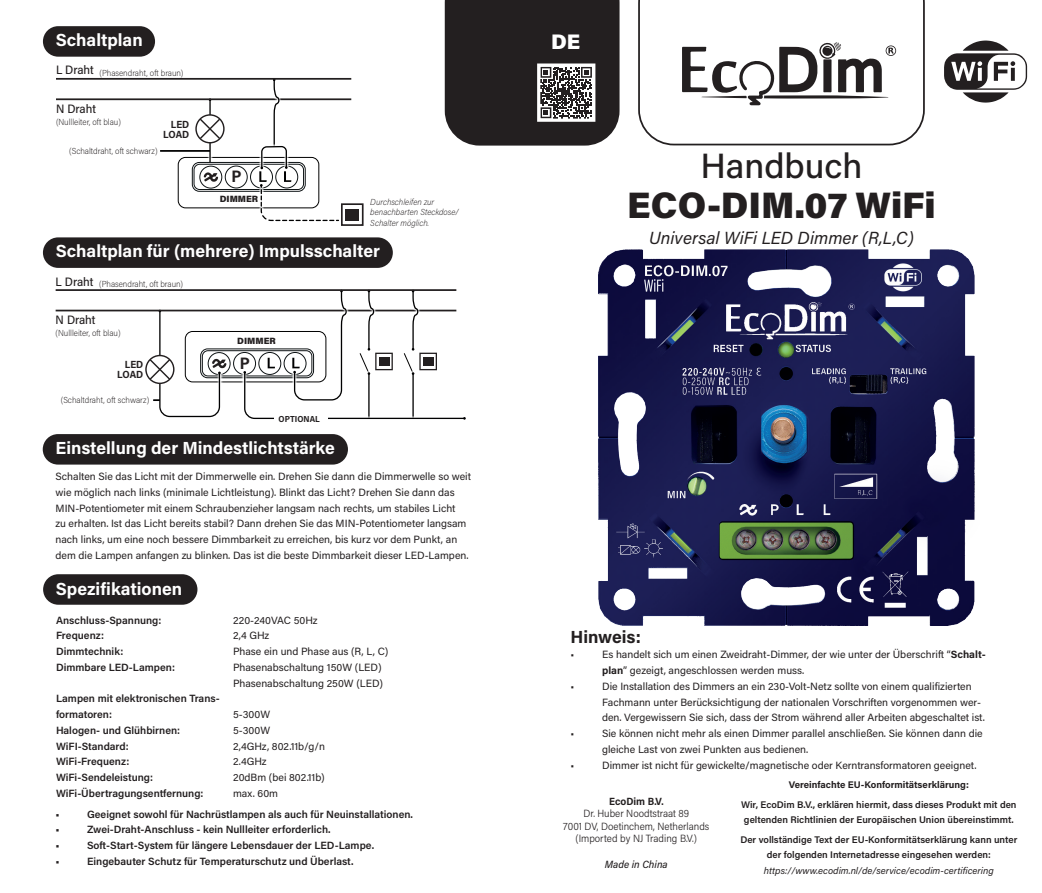
<style>
.page{position:relative;width:1042px;height:893px;background:#fff}
.page>*{position:absolute;margin:0;border:0;box-sizing:border-box;transform-origin:0 0}
.t1{font:900 36.75px "Acumin Pro";color:#231f20}
.t2{font:500 35px "Acumin Pro";color:#231f20}
.t3{font:900 21px "Acumin Pro";color:#fff}
.t4{font:700 17.5px "Acumin Pro";color:#fff}
.t5{font:italic 17.5px "Acumin Pro";color:#231f20}
.t6{font:700 17.5px "Acumin Pro";letter-spacing:-.01em;color:#231f20}
.t7{font:700 16.62px "Acumin Pro Semi Cond";color:#231f20}
.t8{font:500 12.25px "Acumin Pro Semi Cond";color:#231f20}
.t9{font:10.5px/15.8px "Acumin Pro";color:#231f20}
.t10{font:600 10.5px/15.8px "Acumin Pro";color:#231f20}
.t11{font:300 10.5px/12.6px "Acumin Pro Semi Cond";color:#231f20;text-align:center}
.t12{font:italic 500 10.5px "Acumin Pro Semi Cond";color:#231f20}
.t13{font:700 10.5px "Acumin Pro Semi Cond";color:#231f20}
.t14{font:700 10.33px/10.3px "Acumin Pro Semi Cond";color:#231f20;text-align:right}
.t15{font:600 9.62px/15.8px "Acumin Pro";color:#231f20}
.t16{font:italic 9.62px "Acumin Pro";color:#231f20}
.t17{font:700 9.62px "Acumin Pro";color:#231f20}
.t18{font:900 9.1px "Acumin Pro";color:#231f20}
.t19{font:200 8.75px "Acumin Pro Semi Cond";color:#231f20}
.t20{font:italic 200 8.75px/10.5px "Acumin Pro Semi Cond";color:#231f20}
.t21{font:700 8.75px "Acumin Pro Semi Cond";letter-spacing:.005em;color:#231f20}
.s1{font-weight:500;font-size:12.25px}
.s2{font-weight:700}
</style>
<div class="page">
<svg style="left:638px;top:0;width:287px;height:145px"></svg>
<svg style="left:682px;top:42px;width:214px;height:63px"></svg>
<svg style="left:445px;top:0;width:174px;height:146px;background:#353132"></svg>
<div style="left:43px;top:434px;width:305px;height:31px;background:#231f20;border-radius:15px"></div>
<div style="left:43px;top:574px;width:154px;height:31px;background:#231f20;border-radius:15px"></div>
<svg style="left:944px;top:41px;width:83px;height:62px"></svg>
<svg style="left:177px;top:156px;width:81px;height:53px"></svg>
<div style="left:178px;top:157px;width:141px;height:51px;background:#fff;border-radius:7px"></div>
<div style="left:178px;top:157px;width:141px;height:51px;border:1px solid #000001;border-radius:7px"></div>
<div style="left:206px;top:96px;width:8px;height:76px;background:#fff"></div>
<hr style="left:209px;top:100px;width:2px;height:68px;background:#000001">
<div style="left:43px;top:237px;width:350px;height:31px;background:#231f20;border-radius:15px"></div>
<div style="left:192px;top:162px;width:113px;height:29px;border:1px solid #0d1214;border-radius:7px"></div>
<svg style="left:194px;top:164px;width:109px;height:25px"></svg>
<div style="left:194px;top:164px;width:110px;height:26px;border:1px solid #0d1214;border-radius:6px"></div>
<svg style="left:200px;top:166px;width:22px;height:22px"></svg>
<div style="left:199px;top:166px;width:23px;height:23px;border:1px solid #0d1214;border-radius:50%"></div>
<div style="left:225px;top:166px;width:22px;height:22px;background:#fff;border-radius:50%"></div>
<div style="left:225px;top:166px;width:23px;height:22px;border:1px solid #0d1214;border-radius:50%"></div>
<svg style="left:250px;top:166px;width:22px;height:22px"></svg>
<div style="left:250px;top:166px;width:23px;height:22px;border:1px solid #0d1214;border-radius:50%"></div>
<svg style="left:204px;top:167px;width:14px;height:15px"></svg>
<svg style="left:202px;top:351px;width:110px;height:25px"></svg>
<div style="left:202px;top:351px;width:110px;height:25px;border:1px solid #0d1214;border-radius:6px"></div>
<svg style="left:208px;top:353px;width:22px;height:22px"></svg>
<div style="left:208px;top:352px;width:23px;height:23px;border:1px solid #0d1214;border-radius:50%"></div>
<div style="left:234px;top:352px;width:21px;height:22px;background:#fff;border-radius:50%"></div>
<div style="left:233px;top:352px;width:23px;height:23px;border:1px solid #0d1214;border-radius:50%"></div>
<div style="left:43px;top:26px;width:112px;height:31px;background:#231f20;border-radius:15px"></div>
<hr style="left:56px;top:98px;width:295px;height:2px;background:#231f20">
<div style="left:270px;top:76px;width:12px;height:73px;background:#f5f5f5"></div>
<hr style="left:56px;top:78px;width:295px;height:2px;background:#231f20">
<svg style="left:258px;top:156px;width:1px;height:15px"></svg>
<svg style="left:196px;top:115px;width:28px;height:28px"></svg>
<div style="left:195px;top:114px;width:30px;height:29px;border:1px solid #231f20;border-radius:50%"></div>
<svg style="left:198px;top:117px;width:24px;height:24px"></svg>
<svg style="left:156px;top:309px;width:67px;height:1px"></svg>
<div style="left:145px;top:355px;width:29px;height:29px;border:1px solid #231f20;border-radius:50%"></div>
<hr style="left:56px;top:310px;width:400px;height:1px;background:#231f20">
<hr style="left:56px;top:289px;width:400px;height:2px;background:#231f20">
<div style="left:241px;top:369px;width:227px;height:53px;background:#fff"></div>
<svg style="left:243px;top:290px;width:223px;height:130px"></svg>
<div style="left:274px;top:413px;width:53px;height:10px;background:#fff"></div>
<svg style="left:257px;top:182px;width:2px;height:27px"></svg>
<svg style="left:259px;top:79px;width:81px;height:143px"></svg>
<div style="left:341px;top:203px;width:22px;height:23px;border:2px solid #231f20"></div>
<div style="left:345px;top:209px;width:14px;height:11px;background:#231f20"></div>
<hr style="left:160px;top:150px;width:50px;height:1px;background:#000001">
<hr style="left:160px;top:151px;width:50px;height:1px;background:#000001">
<svg style="left:148px;top:311px;width:79px;height:107px"></svg>
<img style="left:598px;top:249px;width:377px;height:377px">
<h3 class="t4" style="left:56px;top:27px;width:89px">Schaltplan</h3>
<p class="t19" style="left:56px;top:66px;width:129px"><span class="s1">L Draht</span> (Phasendraht, oft braun)</p>
<p class="t8" style="left:56px;top:100px;width:41px">N Draht</p>
<p class="t19" style="left:56px;top:116px;width:67px">(Nullleiter, oft blau)</p>
<p class="t14" style="left:163px;top:119px;width:28px">LED<br>LOAD</p>
<p class="t19" style="left:69px;top:145px;width:90px">(Schaltdraht, oft schwarz)</p>
<h3 class="t7" style="left:231px;top:165px;width:11px">P</h3>
<p class="t18" style="left:220px;top:193px;width:40px">DIMMER</p>
<p class="t20" style="left:370px;top:196px;width:90px">Durchschleifen zur benachbarten Steckdose/<br>Schalter möglich.</p>
<h3 class="t4" style="left:56px;top:238px;width:326px">Schaltplan für (mehrere) Impulsschalter</h3>
<p class="t19" style="left:56px;top:278px;width:129px"><span class="s1">L Draht</span> (Phasendraht, oft braun)</p>
<p class="t8" style="left:56px;top:311px;width:41px">N Draht</p>
<p class="t19" style="left:56px;top:327px;width:67px">(Nullleiter, oft blau)</p>
<p class="t14" style="left:117px;top:358px;width:28px">LED<br>LOAD</p>
<p class="t19" style="left:61px;top:394px;width:90px">(Schaltdraht, oft schwarz)</p>
<p class="t18" style="left:237px;top:335px;width:40px">DIMMER</p>
<h3 class="t7" style="left:240px;top:351px;width:11px">P</h3>
<p class="t21" style="left:278px;top:412px;width:43px">OPTIONAL</p>
<h3 class="t4" style="left:56px;top:436px;width:281px">Einstellung der Mindestlichtstärke</h3>
<p class="t9" style="left:56px;top:468px;width:417px">Schalten Sie das Licht mit der Dimmerwelle ein. Drehen Sie dann die Dimmerwelle so weit wie möglich nach links (minimale Lichtleistung). Blinkt das Licht? Drehen Sie dann das MIN-Potentiometer mit einem Schraubenzieher langsam nach rechts, um stabiles Licht<br>zu erhalten. Ist das Licht bereits stabil? Dann drehen Sie das MIN-Potentiometer langsam nach links, um eine noch bessere Dimmbarkeit zu erreichen, bis kurz vor dem Punkt, an dem die Lampen anfangen zu blinken. Das ist die beste Dimmbarkeit dieser LED-Lampen.</p>
<h3 class="t4" style="left:56px;top:576px;width:128px">Spezifikationen</h3>
<p class="t10" style="left:56px;top:612px;width:120px">Anschluss-Spannung:<br>Frequenz:<br>Dimmtechnik:<br>Dimmbare LED-Lampen:</p>
<p class="t10" style="left:56px;top:690px;width:165px">Lampen mit elektronischen Trans&shy;formatoren:<br>Halogen- und Glühbirnen:<br>WiFI-Standard:<br>WiFi-Frequenz:<br>WiFi-Sendeleistung:<br>WiFi-Übertragungsentfernung:</p>
<p class="t9" style="left:233px;top:612px;width:157px">220-240VAC 50Hz<br>2,4 GHz<br>Phase ein und Phase aus (R, L, C)<br>Phasenabschaltung 150W (LED)<br>Phasenabschaltung 250W (LED)</p>
<p class="t9" style="left:233px;top:706px;width:94px">5-300W<br>5-300W<br>2,4GHz, 802.11b/g/n<br>2.4GHz<br>20dBm (bei 802.11b) max. 60m</p>
<p class="t10" style="left:56px;top:806px;width:6px">•</p>
<p class="t10" style="left:87px;top:806px;width:327px">Geeignet sowohl für Nachrüstlampen als auch für Neuinstallationen.</p>
<p class="t10" style="left:56px;top:821px;width:6px">•</p>
<p class="t10" style="left:87px;top:821px;width:245px">Zwei-Draht-Anschluss - kein Nullleiter erforderlich.</p>
<p class="t10" style="left:56px;top:837px;width:6px">•</p>
<p class="t10" style="left:87px;top:837px;width:289px">Soft-Start-System für längere Lebensdauer der LED-Lampe.</p>
<p class="t10" style="left:56px;top:853px;width:6px">•</p>
<p class="t10" style="left:87px;top:853px;width:268px">Eingebauter Schutz für Temperaturschutz und Überlast.</p>
<h3 class="t3" style="left:551px;top:27px;width:31px">DE</h3>
<h2 class="t2" style="left:700px;top:142px;width:163px">Handbuch</h2>
<h1 class="t1" style="left:627px;top:179px;width:310px">ECO-DIM.07 WiFi</h1>
<h3 class="t5" style="left:649px;top:225px;width:266px">Universal WiFi LED Dimmer (R,L,C)</h3>
<h3 class="t6" style="left:570px;top:624px;width:72px">Hinweis:</h3>
<p class="t9" style="left:570px;top:646px;width:5px">•</p>
<p class="t9" style="left:602px;top:646px;width:385px">Es handelt sich um einen Zweidraht-Dimmer, der wie unter der Überschrift “<span class="s2">Schalt&shy;plan</span>” gezeigt, angeschlossen werden muss.</p>
<p class="t9" style="left:570px;top:678px;width:5px">•</p>
<p class="t9" style="left:602px;top:678px;width:384px">Die Installation des Dimmers an ein 230-Volt-Netz sollte von einem qualifizierten<br>Fachmann unter Berücksichtigung der nationalen Vorschriften vorgenommen wer&shy;den. Vergewissern Sie sich, dass der Strom während aller Arbeiten abgeschaltet ist.</p>
<p class="t9" style="left:570px;top:725px;width:5px">•</p>
<p class="t9" style="left:602px;top:725px;width:382px">Sie können nicht mehr als einen Dimmer parallel anschließen. Sie können dann die gleiche Last von zwei Punkten aus bedienen.</p>
<p class="t9" style="left:570px;top:757px;width:5px">•</p>
<p class="t9" style="left:602px;top:757px;width:376px">Dimmer ist nicht für gewickelte/magnetische oder Kerntransformatoren geeignet.</p>
<p class="t13" style="left:609px;top:793px;width:56px">EcoDim B.V.</p>
<p class="t11" style="left:563px;top:807px;width:148px">Dr. Huber Noodtstraat 89<br>7001 DV, Doetinchem, Netherlands (Imported by NJ Trading B.V.)</p>
<p class="t12" style="left:605px;top:856px;width:64px">Made in China</p>
<p class="t17" style="left:789px;top:778px;width:181px">Vereinfachte EU-Konformitätserklärung:</p>
<p class="t15" style="left:741px;top:796px;width:277px">Wir, EcoDim B.V., erklären hiermit, dass dieses Produkt mit den geltenden Richtlinien der Europäischen Union übereinstimmt.</p>
<p class="t15" style="left:740px;top:831px;width:278px;text-align:center">Der vollständige Text der EU-Konformitätserklärung kann unter der folgenden Internetadresse eingesehen werden:</p>
<p class="t16" style="left:764px;top:864px;width:231px">https://www.ecodim.nl/de/service/ecodim-certificering</p>
</div>
